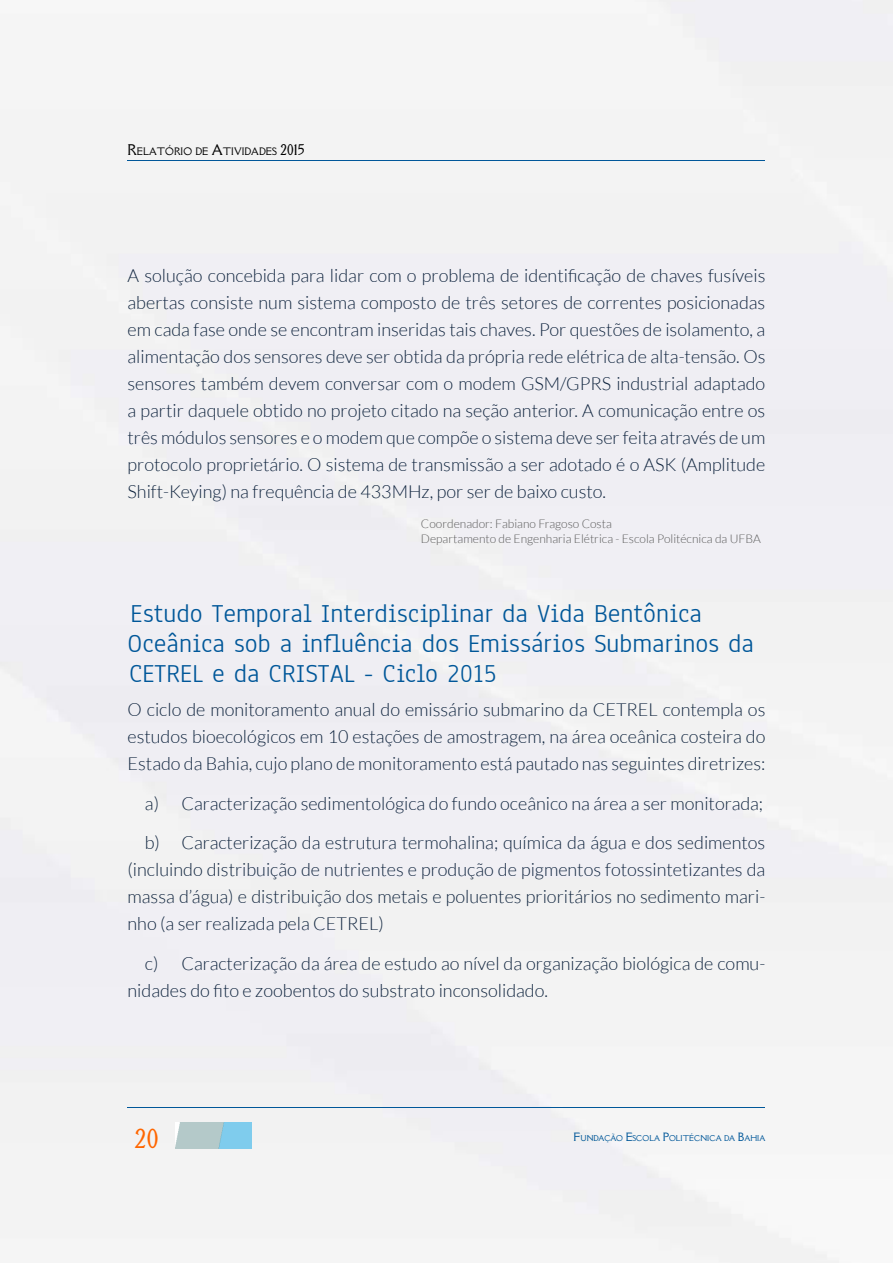
<style>
.page{position:relative;width:893px;height:1263px;background:#f2f2f3}
.page>*{position:absolute;margin:0;border:0;box-sizing:border-box;transform-origin:0 0}
.t1{font:27px/30px "Anaheim";color:#005799}
.t2{font:24px "Della Respira";color:#f60}
.t3{font:300 18px/27px "Lato";color:#0f243e;text-align:justify}
.t4{font:300 12px/14.4px "Lato";color:#595959}
.t5{font:9.45px "Della Respira";color:#000}
.t6{font:7.35px "Della Respira";color:#005799}
.s1{font-size:13.5px}
.s2{font-size:10.5px}
</style>
<div class="page">
<hr style="left:128px;top:161px;width:637px;height:1px;background:#005799">
<hr style="left:128px;top:1107px;width:637px;height:1px;background:#005799">
<img style="left:176px;top:1122px;width:76px;height:26px">
<p class="t5" style="left:128px;top:145px;width:178px"><span class="s1">R</span>ELATÓRIO DE <span class="s1">A</span>TIVIDADES <span class="s1">2015</span></p>
<p class="t3" style="left:128px;top:262px;width:639px">A solução concebida para lidar com o problema de identificação de chaves fusíveis abertas consiste num sistema composto de três setores de correntes posicionadas em cada fase onde se encontram inseridas tais chaves. Por questões de isolamento, a alimentação dos sensores deve ser obtida da própria rede elétrica de alta-tensão. Os sensores também devem conversar com o modem GSM/GPRS industrial adaptado a partir daquele obtido no projeto citado na seção anterior. A comunicação entre os três módulos sensores e o modem que compõe o sistema deve ser feita através de um protocolo proprietário. O sistema de transmissão a ser adotado é o ASK (Amplitude Shift-Keying) na frequência de 433MHz, por ser de baixo custo.</p>
<p class="t4" style="left:421px;top:517px;width:341px">Coordenador: Fabiano Fragoso Costa<br>Departamento de Engenharia Elétrica - Escola Politécnica da UFBA</p>
<h1 class="t1" style="left:128px;top:598px;width:628px">Estudo Temporal Interdisciplinar da Vida Bentônica<br>Oceânica sob a influência dos Emissários Submarinos da<br>CETREL e da CRISTAL - Ciclo 2015</h1>
<p class="t3" style="left:128px;top:696px;width:639px">O ciclo de monitoramento anual do emissário submarino da CETREL contempla os estudos bioecológicos em 10 estações de amostragem, na área oceânica costeira do Estado da Bahia, cujo plano de monitoramento está pautado nas seguintes diretrizes:</p>
<p class="t3" style="left:145px;top:790px;width:620px">a) Caracterização sedimentológica do fundo oceânico na área a ser monitorada;</p>
<p class="t3" style="left:128px;top:829px;width:639px;text-indent:17px">b) Caracterização da estrutura termohalina; química da água e dos sedimentos (incluindo distribuição de nutrientes e produção de pigmentos fotossintetizantes da massa d’água) e distribuição dos metais e poluentes prioritários no sedimento mari&shy;nho (a ser realizada pela CETREL)</p>
<p class="t3" style="left:128px;top:950px;width:639px;text-indent:17px">c) Caracterização da área de estudo ao nível da organização biológica de comu&shy;nidades do fito e zoobentos do substrato inconsolidado.</p>
<h2 class="t2" style="left:134px;top:1122px;width:26px">20</h2>
<p class="t6" style="left:574px;top:1133px;width:193px"><span class="s2">F</span>UNDAÇÃO <span class="s2">E</span>SCOLA <span class="s2">P</span>OLITÉCNICA DA <span class="s2">B</span>AHIA</p>
</div>
